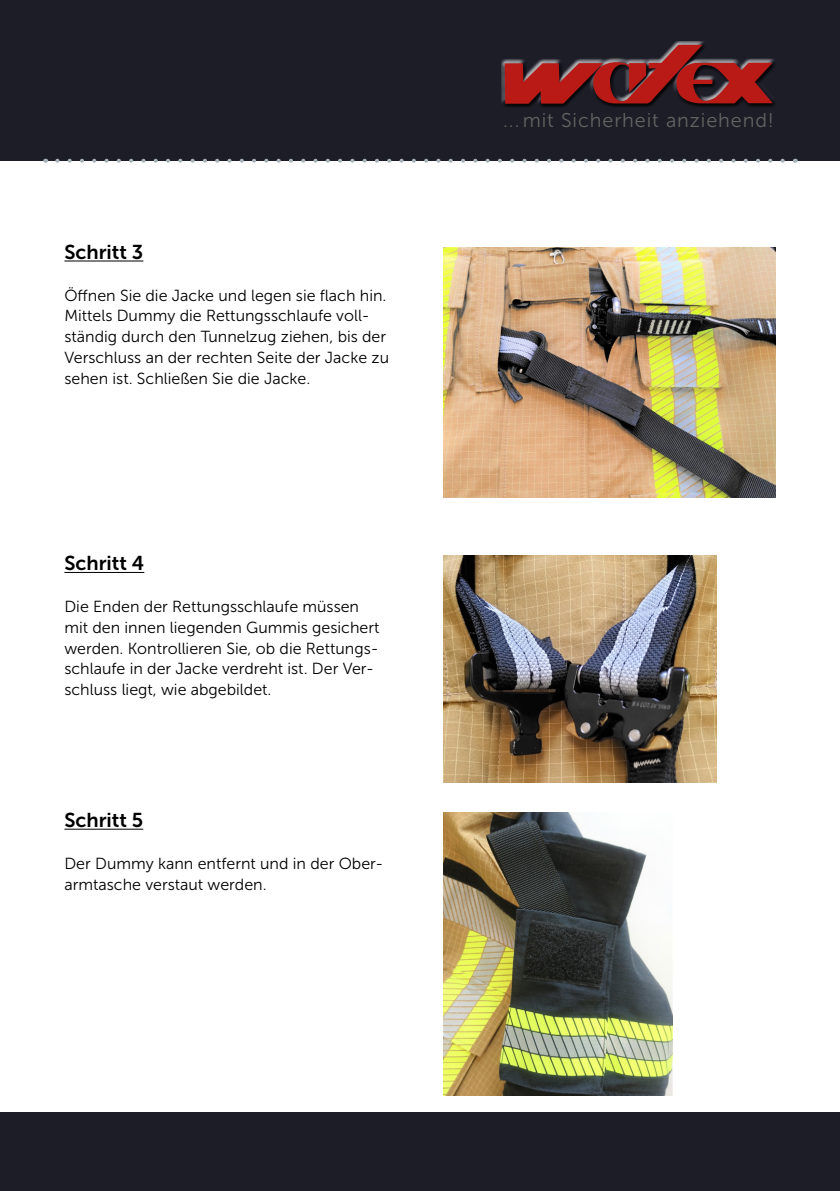
<style>
.page{position:relative;width:840px;height:1191px;background:#fff}
.page>*{position:absolute;margin:0;border:0;box-sizing:border-box;transform-origin:0 0}
.t1{font:20px "Museo Sans 700";color:#000}
.t2{font:19.8px "Museo Sans 300";letter-spacing:.045em;color:#636362}
.t3{font:16px/20.8px "Museo Sans 300";color:#000}
</style>
<div class="page">
<div style="left:0;top:0;width:839px;height:160px;background:#1c1d27"></div>
<svg style="left:45px;top:159px;width:737px;height:4px"></svg>
<div style="left:0;top:1112px;width:839px;height:79px;background:#1c1d27"></div>
<div style="left:501px;top:42px;width:275px;height:66px;background:#000;opacity:.75"></div>
<svg style="left:504px;top:45px;width:268px;height:59px"></svg>
<hr style="left:64px;top:572px;width:80px;height:1px;background:#000">
<hr style="left:64px;top:260px;width:79px;height:1px;background:#000">
<img style="left:443px;top:812px;width:229px;height:283px">
<img style="left:443px;top:247px;width:331px;height:251px">
<img style="left:443px;top:555px;width:273px;height:227px">
<hr style="left:64px;top:828px;width:79px;height:1px;background:#000">
<p class="t1" style="left:64px;top:241px;width:80px">Schritt 3</p>
<p class="t3" style="left:64px;top:285px;width:326px">Öffnen Sie die Jacke und legen sie flach hin.<br>Mittels Dummy die Rettungsschlaufe voll&shy;ständig durch den Tunnelzug ziehen, bis der Verschluss an der rechten Seite der Jacke zu sehen ist. Schließen Sie die Jacke.</p>
<p class="t1" style="left:64px;top:552px;width:81px">Schritt 4</p>
<p class="t3" style="left:64px;top:596px;width:316px">Die Enden der Rettungsschlaufe müssen mit den innen liegenden Gummis gesichert werden. Kontrollieren Sie, ob die Rettungs&shy;schlaufe in der Jacke verdreht ist. Der Ver&shy;schluss liegt, wie abgebildet.</p>
<p class="t1" style="left:64px;top:809px;width:80px">Schritt 5</p>
<p class="t3" style="left:64px;top:853px;width:320px">Der Dummy kann entfernt und in der Ober&shy;armtasche verstaut werden.</p>
<p class="t2" style="left:503px;top:110px;width:272px">... mit Sicherheit anziehend!</p>
</div>
